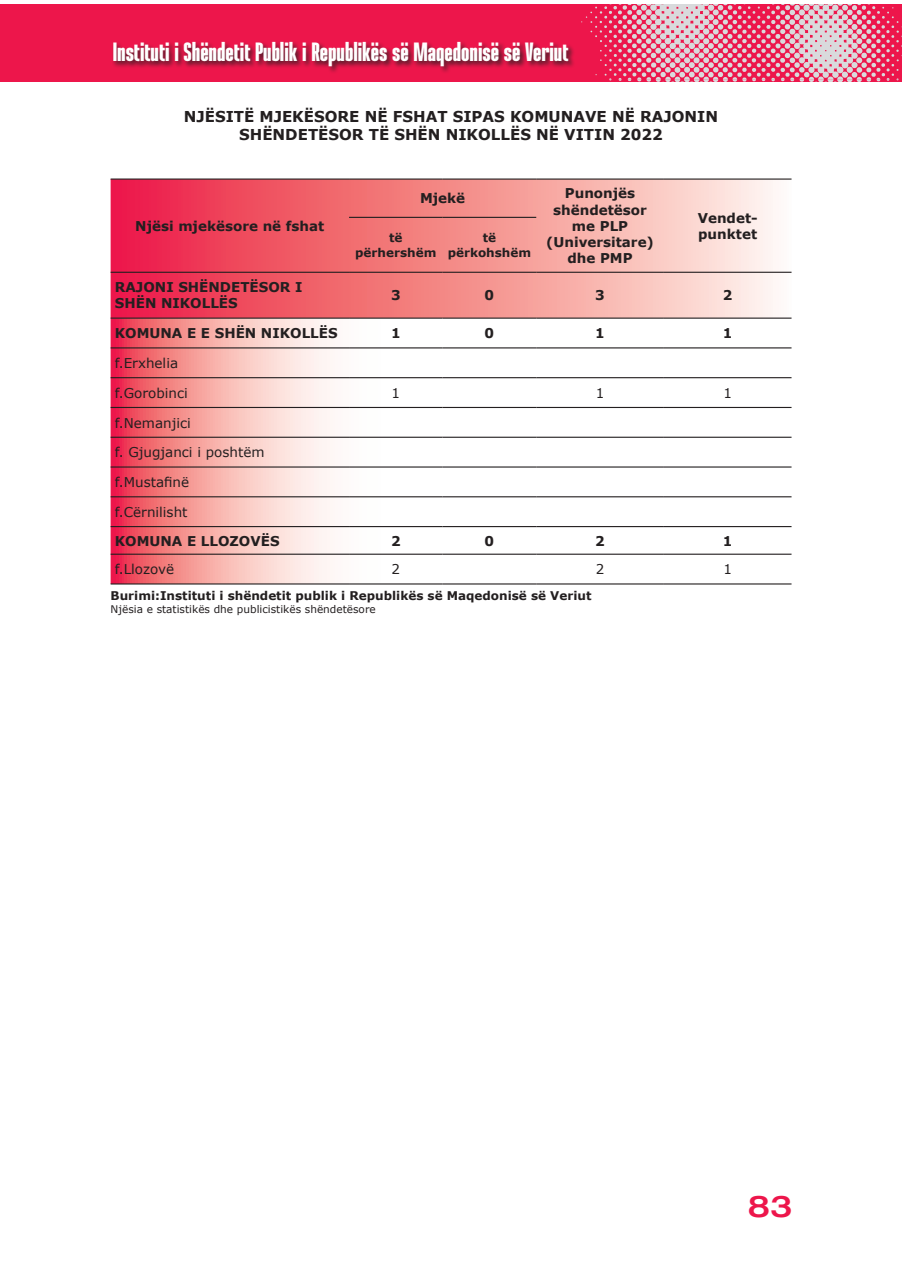
<style>
.page{position:relative;width:902px;height:1272px;background:#fff}
.page>*{position:absolute;margin:0;border:0;box-sizing:border-box;transform-origin:0 0}
.t1{font:500 expanded 30px "Helvetica Neue LT Pro";color:#ed164b}
.t2{font:900 26.4px "Ristretto Pro";color:#fff}
.t3{font:700 15px/18px "Verdana";color:#231f20;text-align:center}
.t4{font:700 13.5px/16.2px "Verdana";color:#231f20}
.t5{font:13.5px "Verdana";color:#231f20}
.t6{font:700 12px/14.4px "Verdana";color:#231f20;text-align:center}
.t7{font:10.5px "Verdana";color:#231f20}
</style>
<div class="page">
<div style="left:6px;top:4px;width:895px;height:77px;background:#ed164b"></div>
<svg style="left:581px;top:4px;width:318px;height:77px"></svg>
<div style="left:0;top:4px;width:6px;height:77px;background:#ed164b"></div>
<div style="left:112px;top:40px;width:463px;height:33px;background:#231f20;opacity:.75"></div>
<svg style="left:111px;top:180px;width:680px;height:137px;background:#f4898f"></svg>
<svg style="left:111px;top:319px;width:680px;height:264px"></svg>
<hr style="left:111px;top:178px;width:238px;height:2px;background:#231f20">
<hr style="left:349px;top:178px;width:93px;height:2px;background:#231f20">
<hr style="left:442px;top:178px;width:94px;height:2px;background:#231f20">
<hr style="left:536px;top:178px;width:127px;height:2px;background:#231f20">
<hr style="left:663px;top:178px;width:128px;height:2px;background:#231f20">
<hr style="left:111px;top:272px;width:238px;height:1px;background:#231f20">
<hr style="left:349px;top:217px;width:93px;height:1px;background:#231f20">
<hr style="left:442px;top:217px;width:94px;height:1px;background:#231f20">
<hr style="left:536px;top:272px;width:127px;height:1px;background:#231f20">
<hr style="left:663px;top:272px;width:128px;height:1px;background:#231f20">
<hr style="left:349px;top:272px;width:93px;height:1px;background:#231f20">
<hr style="left:442px;top:272px;width:94px;height:1px;background:#231f20">
<hr style="left:111px;top:317px;width:238px;height:2px;background:#231f20">
<hr style="left:349px;top:317px;width:93px;height:2px;background:#231f20">
<hr style="left:442px;top:317px;width:94px;height:2px;background:#231f20">
<hr style="left:536px;top:317px;width:127px;height:2px;background:#231f20">
<hr style="left:663px;top:317px;width:128px;height:2px;background:#231f20">
<hr style="left:111px;top:347px;width:238px;height:1px;background:#231f20">
<hr style="left:349px;top:347px;width:93px;height:1px;background:#231f20">
<hr style="left:442px;top:347px;width:94px;height:1px;background:#231f20">
<hr style="left:536px;top:347px;width:127px;height:1px;background:#231f20">
<hr style="left:663px;top:347px;width:128px;height:1px;background:#231f20">
<hr style="left:111px;top:377px;width:238px;height:1px;background:#231f20">
<hr style="left:349px;top:377px;width:93px;height:1px;background:#231f20">
<hr style="left:442px;top:377px;width:94px;height:1px;background:#231f20">
<hr style="left:536px;top:377px;width:127px;height:1px;background:#231f20">
<hr style="left:663px;top:377px;width:128px;height:1px;background:#231f20">
<hr style="left:111px;top:407px;width:238px;height:1px;background:#231f20">
<hr style="left:349px;top:407px;width:93px;height:1px;background:#231f20">
<hr style="left:442px;top:407px;width:94px;height:1px;background:#231f20">
<hr style="left:536px;top:407px;width:127px;height:1px;background:#231f20">
<hr style="left:663px;top:407px;width:128px;height:1px;background:#231f20">
<hr style="left:111px;top:436px;width:238px;height:2px;background:#231f20">
<hr style="left:349px;top:436px;width:93px;height:2px;background:#231f20">
<hr style="left:442px;top:436px;width:94px;height:2px;background:#231f20">
<hr style="left:536px;top:436px;width:127px;height:2px;background:#231f20">
<hr style="left:663px;top:436px;width:128px;height:2px;background:#231f20">
<hr style="left:111px;top:466px;width:238px;height:1px;background:#231f20">
<hr style="left:349px;top:466px;width:93px;height:1px;background:#231f20">
<hr style="left:442px;top:466px;width:94px;height:1px;background:#231f20">
<hr style="left:536px;top:466px;width:127px;height:1px;background:#231f20">
<hr style="left:663px;top:466px;width:128px;height:1px;background:#231f20">
<hr style="left:111px;top:496px;width:238px;height:1px;background:#231f20">
<hr style="left:349px;top:496px;width:93px;height:1px;background:#231f20">
<hr style="left:442px;top:496px;width:94px;height:1px;background:#231f20">
<hr style="left:536px;top:496px;width:127px;height:1px;background:#231f20">
<hr style="left:663px;top:496px;width:128px;height:1px;background:#231f20">
<hr style="left:111px;top:526px;width:238px;height:1px;background:#231f20">
<hr style="left:349px;top:526px;width:93px;height:1px;background:#231f20">
<hr style="left:442px;top:526px;width:94px;height:1px;background:#231f20">
<hr style="left:536px;top:526px;width:127px;height:1px;background:#231f20">
<hr style="left:663px;top:526px;width:128px;height:1px;background:#231f20">
<hr style="left:111px;top:553px;width:238px;height:1px;background:#231f20">
<hr style="left:349px;top:553px;width:93px;height:1px;background:#231f20">
<hr style="left:442px;top:553px;width:94px;height:1px;background:#231f20">
<hr style="left:536px;top:553px;width:127px;height:1px;background:#231f20">
<hr style="left:663px;top:553px;width:128px;height:1px;background:#231f20">
<hr style="left:111px;top:583px;width:238px;height:1px;background:#231f20">
<hr style="left:349px;top:583px;width:93px;height:1px;background:#231f20">
<hr style="left:442px;top:583px;width:94px;height:1px;background:#231f20">
<hr style="left:536px;top:583px;width:127px;height:1px;background:#231f20">
<hr style="left:663px;top:583px;width:128px;height:1px;background:#231f20">
<h2 class="t2" style="left:113px;top:36px;width:457px">Instituti i Shëndetit Publik i Republikës së Maqedonisë së Veriut</h2>
<p class="t3" style="left:184px;top:107px;width:536px">NJËSITË MJEKËSORE NË FSHAT SIPAS KOMUNAVE NË RAJONIN<br>SHËNDETËSOR TË SHËN NIKOLLËS NË VITIN 2022</p>
<p class="t4" style="left:135px;top:217px;width:191px">Njësi mjekësore në fshat</p>
<p class="t4" style="left:420px;top:190px;width:47px">Mjekë</p>
<p class="t4" style="left:546px;top:185px;width:109px;text-align:center">Punonjës shëndetësor me PLP (Universitare) dhe PMP</p>
<p class="t6" style="left:355px;top:230px;width:83px">të përhershëm</p>
<p class="t6" style="left:447px;top:230px;width:85px">të përkohshëm</p>
<p class="t4" style="left:697px;top:209px;width:61px">Vendet&shy;punktet</p>
<p class="t4" style="left:115px;top:279px;width:189px">RAJONI SHËNDETËSOR I<br>SHËN NIKOLLËS</p>
<p class="t4" style="left:391px;top:287px;width:11px">3</p>
<p class="t4" style="left:484px;top:287px;width:11px">0</p>
<p class="t4" style="left:595px;top:287px;width:11px">3</p>
<p class="t4" style="left:722px;top:287px;width:11px">2</p>
<p class="t4" style="left:115px;top:325px;width:224px">KOMUNA E E SHËN NIKOLLËS</p>
<p class="t4" style="left:391px;top:325px;width:11px">1</p>
<p class="t4" style="left:484px;top:325px;width:11px">0</p>
<p class="t4" style="left:595px;top:325px;width:11px">1</p>
<p class="t4" style="left:722px;top:325px;width:11px">1</p>
<p class="t5" style="left:115px;top:354px;width:65px">f.Erxhelia</p>
<p class="t5" style="left:115px;top:384px;width:74px">f.Gorobinci</p>
<p class="t5" style="left:391px;top:384px;width:10px">1</p>
<p class="t5" style="left:595px;top:384px;width:10px">1</p>
<p class="t5" style="left:723px;top:384px;width:10px">1</p>
<p class="t5" style="left:115px;top:414px;width:77px">f.Nemanjici</p>
<p class="t5" style="left:115px;top:444px;width:151px">f. Gjugjanci i poshtëm</p>
<p class="t5" style="left:115px;top:473px;width:76px">f.Mustafinë</p>
<p class="t5" style="left:115px;top:503px;width:74px">f.Cërnilisht</p>
<p class="t4" style="left:115px;top:532px;width:166px">KOMUNA E LLOZOVËS</p>
<p class="t4" style="left:391px;top:532px;width:11px">2</p>
<p class="t4" style="left:484px;top:532px;width:11px">0</p>
<p class="t4" style="left:595px;top:532px;width:11px">2</p>
<p class="t4" style="left:722px;top:532px;width:11px">1</p>
<p class="t5" style="left:115px;top:560px;width:61px">f.Llozovë</p>
<p class="t5" style="left:391px;top:560px;width:10px">2</p>
<p class="t5" style="left:595px;top:560px;width:10px">2</p>
<p class="t5" style="left:723px;top:560px;width:10px">1</p>
<p class="t6" style="left:111px;top:588px;width:482px">Burimi:Instituti i shëndetit publik i Republikës së Maqedonisë së Veriut</p>
<p class="t7" style="left:111px;top:602px;width:266px">Njësia e statistikës dhe publicistikës shëndetësore</p>
<h1 class="t1" style="left:747px;top:1187px;width:46px">83</h1>
</div>
